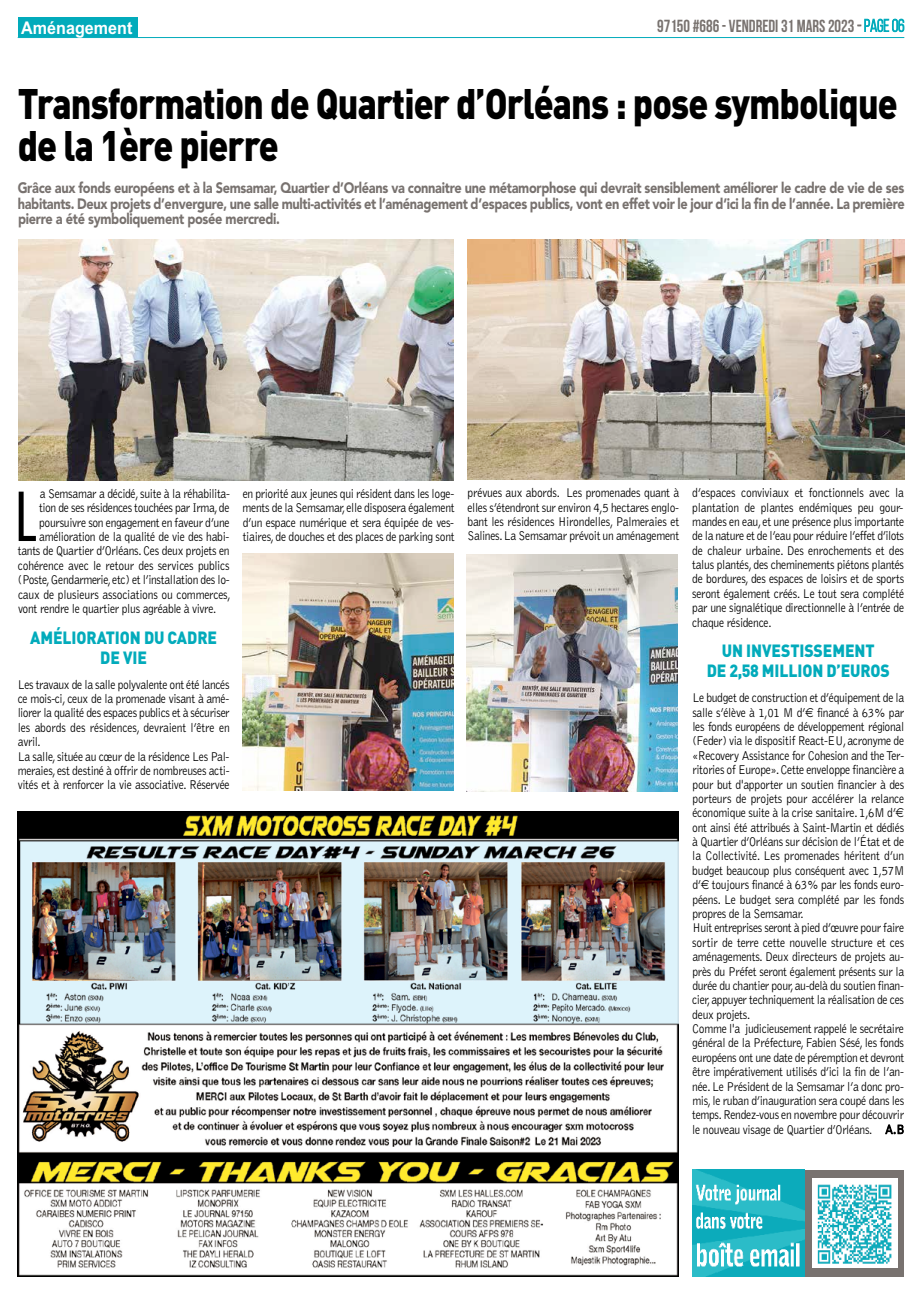
<style>
.page{position:relative;width:922px;height:1294px;background:#fff}
.page>*{position:absolute;margin:0;border:0;box-sizing:border-box;transform-origin:0 0}
.t1{font:65.5px "Futura";color:#000;scale:.9 1}
.t2{font:900 42.12px/42.1px "DIN Pro";letter-spacing:-.025em;color:#000;scale:.85 1}
.t3{font:900 17.5px/20px "DIN Pro";letter-spacing:-.005em;color:#02abbb;text-align:center;scale:.9 1}
.t4{font:700 17.5px "Bebas Neue";color:#78726f;scale:.95 1}
.t5{font:700 17.5px "Arial";color:#fff;scale:.92 1}
.t6{font:900 15px/15.6px "Avenir";letter-spacing:-.025em;color:#78726f;text-align:justify;scale:.85 1}
.t7{font:300 13.12px/14.4px "Bell Gothic";letter-spacing:-.025em;color:#000;text-align:justify;scale:.88 1}
.s1{font-weight:400}
.s2{font-weight:400;color:#02abbb}
</style>
<div class="page">
<svg style="left:885px;top:1124px;width:18px;height:10px"></svg>
<hr style="left:18px;top:37px;width:886px;height:1px;background:#02abbb">
<svg style="left:857px;top:19px;width:47px;height:13px"></svg>
<div style="left:18px;top:18px;width:119px;height:19px;background:#02abbb"></div>
<img style="left:18px;top:240px;width:436px;height:240px">
<img style="left:467px;top:239px;width:437px;height:241px">
<img style="left:243px;top:554px;width:211px;height:236px">
<img style="left:467px;top:555px;width:210px;height:236px">
<img style="left:18px;top:811px;width:660px;height:465px">
<div style="left:803px;top:1169px;width:101px;height:107px;background:#78726f"></div>
<img style="left:692px;top:1169px;width:112px;height:106px">
<img style="left:812px;top:1178px;width:85px;height:89px">
<h3 class="t5" style="left:21px;top:16px;width:122px">Aménagement</h3>
<h3 class="t4" style="left:657px;top:16px;width:262px">97150 #686 - VENDREDI 31 MARS2023 <span class="s1">-</span><span class="s2">page 06</span></h3>
<h2 class="t2" style="left:18px;top:77px;width:1036px">Transformation de Quartier d’Orléans : pose symbolique de la 1ère pierre</h2>
<p class="t6" style="left:18px;top:179px;width:1044px">Grâce aux fonds européens et à la Semsamar, Quartier d’Orléans va connaitre une métamorphose qui devrait sensiblement améliorer le cadre de vie de ses habitants. Deux projets d’envergure, une salle multi-activités et l’aménagement d’espaces publics, vont en effet voir le jour d’ici la fin de l’année. La première pierre a été symboliquement posée mercredi.</p>
<h1 class="t1" style="left:14px;top:475px;width:26px">L</h1>
<p class="t7" style="left:40px;top:486px;width:217px">a Semsamar a décidé, suite à la réhabilita-</p>
<p class="t7" style="left:39px;top:501px;width:218px">tion de ses résidences touchées par Irma,de</p>
<p class="t7" style="left:39px;top:515px;width:218px">poursuivre son engagement en faveur d’une</p>
<p class="t7" style="left:39px;top:530px;width:217px">amélioration de la qualité de vie des habi-</p>
<p class="t7" style="left:18px;top:544px;width:242px">tants de Quartier d’Orléans. Ces deux projets en</p>
<p class="t7" style="left:18px;top:558px;width:242px">cohérence avec le retour des services publics</p>
<p class="t7" style="left:18px;top:573px;width:242px">(Poste,Gendarmerie,etc) et l’installation des lo-</p>
<p class="t7" style="left:18px;top:587px;width:243px">caux de plusieurs associations ou commerces,</p>
<p class="t7" style="left:18px;top:601px;width:227px">vont rendre le quartier plus agréable à vivre.</p>
<h3 class="t3" style="left:30px;top:625px;width:209px">AMÉLIORATION DU CADRE<br>DE VIE</h3>
<p class="t7" style="left:18px;top:677px;width:242px;text-align:left">Les travaux de la salle polyvalente ont été lancés ce mois-ci, ceux de la promenade visant à amé&shy;liorer la qualité des espaces publics et à sécuriser les abords des résidences, devraient l’être en avril.<br>La salle,située au cœur de la résidence Les Pal&shy;meraies,est destiné à offrir de nombreuses acti&shy;vités et à renforcer la vie associative. Réservée</p>
<p class="t7" style="left:242px;top:486px;width:242px">en priorité aux jeunes qui résident dans les loge&shy;ments de la Semsamar,elle disposera également d’un espace numérique et sera équipée de ves&shy;tiaires,de douches et des places de parking sont</p>
<p class="t7" style="left:467px;top:486px;width:242px">prévues aux abords. Les promenades quant à elles s’étendront sur environ 4,5 hectares englo&shy;bant les résidences Hirondelles, Palmeraies et Salines.La Semsamar prévoit un aménagement</p>
<p class="t7" style="left:692px;top:486px;width:242px">d’espaces conviviaux et fonctionnels avec la plantation de plantes endémiques peu gour&shy;mandes en eau, et une présence plus importante de la nature et de l’eau pour réduire l’effet d’ilots de chaleur urbaine. Des enrochements et des talus plantés, des cheminements piétons plantés de bordures, des espaces de loisirs et de sports seront également créés. Le tout sera complété par une signalétique directionnelle à l’entrée de chaque résidence.</p>
<h3 class="t3" style="left:706px;top:638px;width:205px">UN INVESTISSEMENT<br>DE 2,58 MILLION D’EUROS</h3>
<p class="t7" style="left:692px;top:691px;width:242px;text-align:left">Le budget de construction et d’équipement de la salle s’élève à 1,01 M d’ financé à 63% par les fonds européens de développement régional (Feder) via le dispositif React-EU,acronyme de «Recovery Assistance for Cohesion and theTer&shy;ritories of Europe».Cette enveloppe financière a pour but d'apporter un soutien financier à des porteurs de projets pour accélérer la relance économique suite à la crise sanitaire. 1,6M d’ ont ainsi été attribués à Saint-Martin et dédiés à Quartier d’Orléans sur décision de l’État et de la Collectivité. Les promenades héritent d’un budget beaucoup plus conséquent avec 1,57M d’ toujours financé à 63% par les fonds euro&shy;péens. Le budget sera complété par les fonds propres de la Semsamar.<br>Huit entreprises seront à pied d’œuvre pour faire sortir de terre cette nouvelle structure et ces aménagements. Deux directeurs de projets au&shy;près du Préfet seront également présents sur la durée du chantier pour,au-delà du soutien finan&shy;cier,appuyer techniquement la réalisation de ces deux projets.<br>Comme l'a judicieusement rappelé le secrétaire général de la Préfecture, Fabien Sésé, les fonds européens ont une date de péremption et devront être impérativement utilisés d’ici la fin de l’an&shy;née.Le Président de la Semsamar l’a donc pro&shy;mis,le ruban d’inauguration sera coupé dans les temps.Rendez-vous en novembre pour découvrir le nouveau visage de Quartier d’Orléans. A.B</p>
</div>
